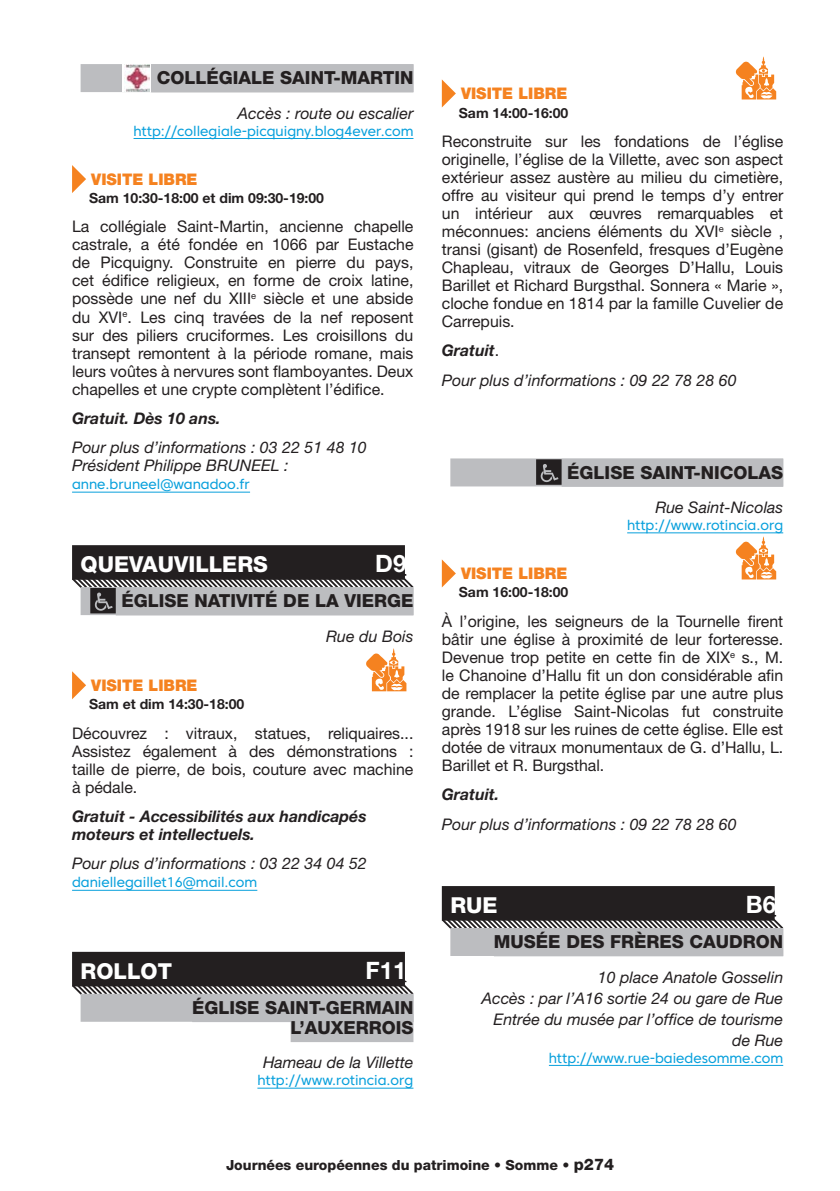
<style>
.page{position:relative;width:840px;height:1191px;background:#fff}
.page>*{position:absolute;margin:0;border:0;box-sizing:border-box;transform-origin:0 0}
.ville_ok{font:700 24px "Helvetica Neue LT Std";color:#fff}
.ville_ok-2{font:800 22px "Helvetica Neue LT Std";color:#fff}
.t1{font:800 18px/20px "Helvetica Neue LT Std";color:#231f20;text-align:right}
.t2{font:16px/18px "Helvetica Neue LT Std";color:#231f20;text-align:justify}
.t3{font:italic 16px/21px "Helvetica Neue LT Std";color:#231f20;text-align:right}
.t4{font:italic 700 16px/18px "Helvetica Neue LT Std";color:#231f20}
.quoi___2020{font:900 16px "Helvetica Neue LT Std";color:#f58220}
.t5{font:14px "Core Sans C 45";color:#08a0dc}
.horaires{font:700 14px "Helvetica Neue LT Std";color:#231f20}
.t6{font:800 14px "Helvetica Neue LT Std";color:#231f20}
.s1{font-weight:400;font-style:normal}
.s2{font-size:16px}
</style>
<div class="page">
<div style="left:81px;top:64px;width:332px;height:28px;background:#bcbdc0"></div>
<hr style="left:133px;top:138px;width:280px;height:1px;background:#08a0dc">
<hr style="left:72px;top:491px;width:178px;height:1px;background:#08a0dc">
<div style="left:72px;top:545px;width:333px;height:35px;background:#231f20"></div>
<div style="left:116px;top:587px;width:297px;height:28px;background:#bcbdc0"></div>
<hr style="left:72px;top:889px;width:185px;height:1px;background:#08a0dc">
<div style="left:72px;top:951px;width:333px;height:35px;background:#231f20"></div>
<svg style="left:72px;top:980px;width:342px;height:16px"></svg>
<div style="left:81px;top:993px;width:332px;height:28px;background:#bcbdc0"></div>
<div style="left:192px;top:994px;width:221px;height:28px;background:#bcbdc0"></div>
<div style="left:290px;top:1014px;width:123px;height:28px;background:#bcbdc0"></div>
<hr style="left:257px;top:1087px;width:156px;height:1px;background:#08a0dc">
<div style="left:123px;top:63px;width:28px;height:29px;background:#fff"></div>
<svg style="left:124px;top:91px;width:26px;height:1px"></svg>
<img style="left:124px;top:64px;width:26px;height:27px">
<svg style="left:72px;top:165px;width:14px;height:28px"></svg>
<svg style="left:72px;top:574px;width:342px;height:39px"></svg>
<svg style="left:72px;top:671px;width:14px;height:28px"></svg>
<svg style="left:366px;top:648px;width:40px;height:43px"></svg>
<div style="left:450px;top:458px;width:332px;height:28px;background:#bcbdc0"></div>
<div style="left:561px;top:459px;width:221px;height:28px;background:#bcbdc0"></div>
<hr style="left:626px;top:532px;width:156px;height:1px;background:#08a0dc">
<div style="left:441px;top:886px;width:333px;height:34px;background:#231f20"></div>
<svg style="left:441px;top:914px;width:343px;height:17px"></svg>
<div style="left:450px;top:928px;width:332px;height:28px;background:#bcbdc0"></div>
<hr style="left:548px;top:1065px;width:234px;height:1px;background:#08a0dc">
<svg style="left:441px;top:79px;width:14px;height:28px"></svg>
<svg style="left:735px;top:57px;width:40px;height:42px"></svg>
<svg style="left:536px;top:459px;width:25px;height:26px"></svg>
<svg style="left:441px;top:559px;width:14px;height:28px"></svg>
<svg style="left:735px;top:537px;width:40px;height:42px"></svg>
<p class="t1" style="left:157px;top:68px;width:258px">COLLÉGIALE SAINT-MARTIN</p>
<p class="t3" style="left:237px;top:102px;width:177px">Accès : route ou escalier</p>
<p class="t5" style="left:133px;top:122px;width:281px">http://collegiale-picquigny.blog4ever.com</p>
<p class="quoi___2020" style="left:91px;top:170px;width:108px">VISITE LIBRE</p>
<p class="horaires" style="left:89px;top:189px;width:236px">Sam 10:30-18:00 et dim 09:30-19:00</p>
<p class="t2" style="left:72px;top:217px;width:343px">La collégiale Saint-Martin, ancienne chapelle castrale, a été fondée en 1066 par Eustache de Picquigny. Construite en pierre du pays, cet édifice religieux, en forme de croix latine, possède une nef du XIII<sup>e</sup> siècle et une abside du XVI<sup>e</sup>. Les cinq travées de la nef reposent sur des piliers cruciformes. Les croisillons du transept remontent à la période romane, mais leurs voûtes à nervures sont flamboyantes. Deux chapelles et une crypte complètent l’édifice.</p>
<p class="t4" style="left:72px;top:409px;width:150px">Gratuit. Dès 10 ans.</p>
<p class="t3" style="left:72px;top:437px;width:296px">Pour plus d’informations : 03 22 51 48 10</p>
<p class="t3" style="left:72px;top:455px;width:218px">Président Philippe BRUNEEL :</p>
<p class="t5" style="left:72px;top:475px;width:179px">anne.bruneel@wanadoo.fr</p>
<p class="ville_ok-2" style="left:81px;top:551px;width:189px">QUEVAUVILLERS</p>
<p class="ville_ok" style="left:375px;top:549px;width:33px">D9</p>
<p class="t1" style="left:121px;top:591px;width:293px">ÉGLISE NATIVITÉ DE LA VIERGE</p>
<p class="t3" style="left:326px;top:625px;width:89px">Rue du Bois</p>
<p class="quoi___2020" style="left:91px;top:676px;width:108px">VISITE LIBRE</p>
<p class="horaires" style="left:89px;top:695px;width:157px">Sam et dim 14:30-18:00</p>
<p class="t2" style="left:72px;top:723px;width:343px">Découvrez : vitraux, statues, reliquaires...<br>Assistez également à des démonstrations : taille de pierre, de bois, couture avec machine à pédale.</p>
<p class="t4" style="left:72px;top:807px;width:296px">Gratuit - Accessibilités aux handicapés moteurs et intellectuels.</p>
<p class="t3" style="left:72px;top:853px;width:296px">Pour plus d’informations : 03 22 34 04 52</p>
<p class="t5" style="left:72px;top:873px;width:187px">daniellegaillet16@mail.com</p>
<p class="ville_ok-2" style="left:81px;top:958px;width:93px">ROLLOT</p>
<p class="ville_ok" style="left:365px;top:955px;width:42px">F11</p>
<p class="t1" style="left:192px;top:997px;width:223px">ÉGLISE SAINT-GERMAIN<br>L’AUXERROIS</p>
<p class="t3" style="left:263px;top:1052px;width:152px">Hameau de la Villette</p>
<p class="t5" style="left:257px;top:1071px;width:157px">http://www.rotincia.org</p>
<p class="quoi___2020" style="left:461px;top:84px;width:108px">VISITE LIBRE</p>
<p class="horaires" style="left:458px;top:104px;width:111px">Sam 14:00-16:00</p>
<p class="t2" style="left:441px;top:132px;width:343px">Reconstruite sur les fondations de l’église originelle, l’église de la Villette, avec son aspect extérieur assez austère au milieu du cimetière, offre au visiteur qui prend le temps d’y entrer un intérieur aux œuvres remarquables et méconnues: anciens éléments du XVI<sup>e</sup> siècle , transi (gisant) de Rosenfeld, fresques d’Eugène Chapleau, vitraux de Georges D’Hallu, Louis Barillet et Richard Burgsthal. Sonnera « Marie », cloche fondue en 1814 par la famille Cuvelier de Carrepuis.</p>
<p class="t4" style="left:441px;top:341px;width:59px">Gratuit<span class="s1">.</span></p>
<p class="t3" style="left:441px;top:369px;width:296px">Pour plus d’informations : 09 22 78 28 60</p>
<p class="t1" style="left:567px;top:462px;width:217px">ÉGLISE SAINT-NICOLAS</p>
<p class="t3" style="left:655px;top:497px;width:129px">Rue Saint-Nicolas</p>
<p class="t5" style="left:626px;top:516px;width:157px">http://www.rotincia.org</p>
<p class="quoi___2020" style="left:461px;top:564px;width:108px">VISITE LIBRE</p>
<p class="horaires" style="left:458px;top:584px;width:111px">Sam 16:00-18:00</p>
<p class="t2" style="left:441px;top:612px;width:343px">À l’origine, les seigneurs de la Tournelle firent bâtir une église à proximité de leur forteresse.<br>Devenue trop petite en cette fin de XIX<sup>e</sup> s., M. le Chanoine d’Hallu fit un don considérable afin de remplacer la petite église par une autre plus grande. L’église Saint-Nicolas fut construite après 1918 sur les ruines de cette église. Elle est dotée de vitraux monumentaux de G. d’Hallu, L.<br>Barillet et R. Burgsthal.</p>
<p class="t4" style="left:441px;top:785px;width:59px">Gratuit.</p>
<p class="t3" style="left:441px;top:813px;width:296px">Pour plus d’informations : 09 22 78 28 60</p>
<p class="ville_ok-2" style="left:450px;top:892px;width:49px">RUE</p>
<p class="ville_ok" style="left:745px;top:890px;width:32px">B6</p>
<p class="t1" style="left:493px;top:932px;width:291px">MUSÉE DES FRÈRES CAUDRON</p>
<p class="t3" style="left:481px;top:966px;width:303px">10 place Anatole Gosselin<br>Accès : par l’A16 sortie 24 ou gare de Rue<br>Entrée du musée par l’office de tourisme de Rue</p>
<p class="t5" style="left:548px;top:1048px;width:236px">http://www.rue-baiedesomme.com</p>
<p class="t6" style="left:226px;top:1156px;width:389px">Journées européennes du patrimoine • Somme • <span class="s2">p274</span></p>
</div>
